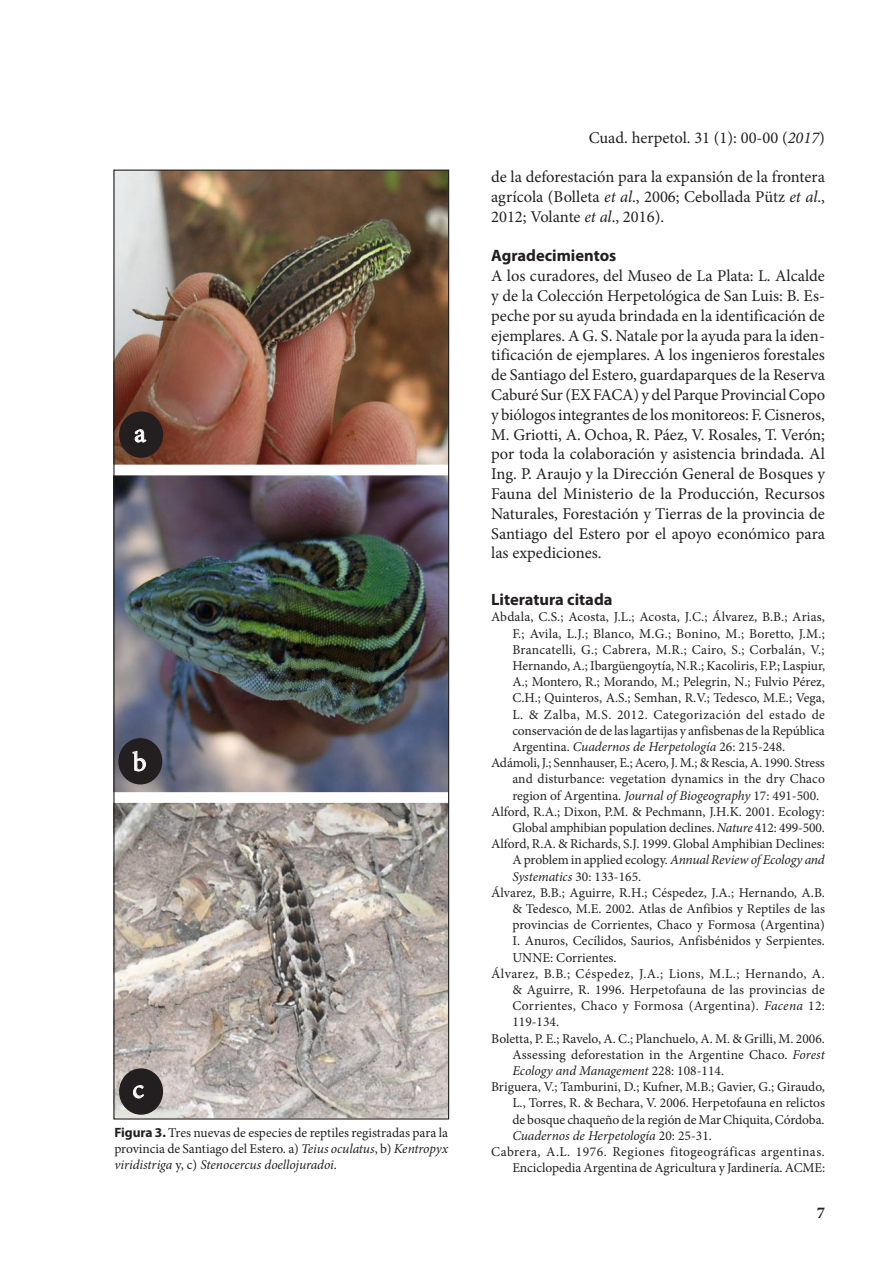
<style>
.page{position:relative;width:893px;height:1263px;background:#fff}
.page>*{position:absolute;margin:0;border:0;box-sizing:border-box;transform-origin:0 0}
.Resumen{font:27px "Minion Pro";color:#fff}
.C__de_texto{font:16.5px/19.8px "Minion Pro";color:#231f20;text-align:justify}
.Subtítulo_1{font:700 16.5px "Myriad Pro";color:#231f20}
.t1{font:700 16.5px "Minion Pro";color:#231f20}
.Literatura{font:13.5px/16.2px "Minion Pro";color:#231f20;text-align:justify}
.Literatura-2{font:13.5px/16.2px "Minion Pro";color:#222;text-align:justify}
.Resumen-2{font:13.5px/16.2px "Minion Pro";color:#231f20;text-align:justify}
.s1{font-family:"Myriad Pro";font-weight:700}
.s2{font-style:italic}
</style>
<div class="page">
<img style="left:115px;top:172px;width:332px;height:945px">
<div style="left:119px;top:739px;width:43px;height:45px;background:#231f20;border-radius:50%"></div>
<div style="left:118px;top:738px;width:44px;height:46px;border:2px solid #231f20;border-radius:50%"></div>
<div style="left:120px;top:412px;width:42px;height:45px;background:#231f20;border-radius:50%"></div>
<div style="left:119px;top:411px;width:44px;height:47px;border:2px solid #231f20;border-radius:50%"></div>
<div style="left:120px;top:1069px;width:42px;height:45px;background:#231f20;border-radius:50%"></div>
<div style="left:119px;top:1068px;width:44px;height:47px;border:2px solid #231f20;border-radius:50%"></div>
<svg style="left:134px;top:429px;width:13px;height:14px"></svg>
<svg style="left:132px;top:750px;width:14px;height:22px"></svg>
<svg style="left:133px;top:1085px;width:11px;height:14px"></svg>
<p class="Resumen" style="left:134px;top:415px;width:13px">a</p>
<p class="Resumen" style="left:133px;top:744px;width:15px">b</p>
<p class="Resumen" style="left:132px;top:1071px;width:13px">c</p>
<p class="Resumen-2" style="left:114px;top:1125px;width:335px"><span class="s1">Figura 3.</span> Tres nuevas de especies de reptiles registradas para la provincia de Santiago del Estero. a) <span class="s2">Teius oculatus</span>, b) <span class="s2">Kentropyx viridistriga</span> y, c) <span class="s2">Stenocercus doellojuradoi</span>.</p>
<p class="C__de_texto" style="left:589px;top:128px;width:238px">Cuad. herpetol. 31 (1): 00-00 (<span class="s2">2017</span>)</p>
<p class="C__de_texto" style="left:491px;top:167px;width:335px">de la deforestación para la expansión de la frontera agrícola (Bolleta <span class="s2">et al</span>., 2006; Cebollada Pütz <span class="s2">et al</span>., 2012; Volante <span class="s2">et al</span>., 2016).</p>
<p class="Subtítulo_1" style="left:491px;top:245px;width:127px">Agradecimientos</p>
<p class="C__de_texto" style="left:491px;top:266px;width:335px">A los curadores, del Museo de La Plata: L. Alcalde y de la Colección Herpetológica de San Luis: B. Es&shy;peche por su ayuda brindada en la identificación de ejemplares. A G. S. Natale por la ayuda para la iden&shy;tificación de ejemplares. A los ingenieros forestales de Santiago del Estero, guardaparques de la Reserva Caburé Sur (EX FACA) y del Parque Provincial Copo y biólogos integrantes de los monitoreos: F. Cisneros, M. Griotti, A. Ochoa, R. Páez, V. Rosales, T. Verón; por toda la colaboración y asistencia brindada. Al Ing. P. Araujo y la Dirección General de Bosques y Fauna del Ministerio de la Producción, Recursos Naturales, Forestación y Tierras de la provincia de Santiago del Estero por el apoyo económico para las expediciones.</p>
<p class="Subtítulo_1" style="left:491px;top:589px;width:123px">Literatura citada</p>
<p class="Literatura" style="left:512px;top:609px;width:314px;text-indent:-21px">Abdala, C.S.; Acosta, J.L.; Acosta, J.C.; Álvarez, B.B.; Arias, F.; Avila, L.J.; Blanco, M.G.; Bonino, M.; Boretto, J.M.; Brancatelli, G.; Cabrera, M.R.; Cairo, S.; Corbalán, V.; Hernando, A.; Ibargüengoytía, N.R.; Kacoliris, F.P.; Laspiur, A.; Montero, R.; Morando, M.; Pelegrin, N.; Fulvio Pérez, C.H.; Quinteros, A.S.; Semhan, R.V.; Tedesco, M.E.; Vega, L. &amp; Zalba, M.S. 2012. Categorización del estado de conservación de de las lagartijas y anfisbenas de la República Argentina. <span class="s2">Cuadernos de Herpetología</span> 26: 215-248.</p>
<p class="Literatura-2" style="left:512px;top:755px;width:314px;text-indent:-21px">Adámoli, J.; Sennhauser, E.; Acero, J. M.; &amp; Rescia, A. 1990. Stress and disturbance: vegetation dynamics in the dry Chaco region of Argentina. <span class="s2">Journal of Biogeography</span> 17: 491-500.</p>
<p class="Literatura" style="left:491px;top:803px;width:335px;text-align:right">Alford, R.A.; Dixon, P.M. &amp; Pechmann, J.H.K. 2001. Ecology:<br>Global amphibian population declines. <span class="s2">Nature</span> 412: 499-500.</p>
<p class="Literatura" style="left:512px;top:836px;width:314px;text-indent:-21px">Alford, R.A. &amp; Richards, S.J. 1999. Global Amphibian Declines:<br>A problem in applied ecology. <span class="s2">Annual Review of Ecology and Systematics</span> 30: 133-165.</p>
<p class="Literatura" style="left:512px;top:884px;width:314px;text-indent:-21px">Álvarez, B.B.; Aguirre, R.H.; Céspedez, J.A.; Hernando, A.B. &amp; Tedesco, M.E. 2002. Atlas de Anfibios y Reptiles de las provincias de Corrientes, Chaco y Formosa (Argentina)<br>I. Anuros, Cecílidos, Saurios, Anfisbénidos y Serpientes.<br>UNNE: Corrientes.</p>
<p class="Literatura" style="left:512px;top:965px;width:314px;text-indent:-21px">Álvarez, B.B.; Céspedez, J.A.; Lions, M.L.; Hernando, A. &amp; Aguirre, R. 1996. Herpetofauna de las provincias de Corrientes, Chaco y Formosa (Argentina). <span class="s2">Facena</span> 12:<br>119-134.</p>
<p class="Literatura" style="left:512px;top:1030px;width:314px;text-indent:-21px">Boletta, P. E.; Ravelo, A. C.; Planchuelo, A. M. &amp; Grilli, M. 2006.<br>Assessing deforestation in the Argentine Chaco. <span class="s2">Forest Ecology and Management</span> 228: 108-114.</p>
<p class="Literatura" style="left:512px;top:1079px;width:314px;text-indent:-21px">Briguera, V.; Tamburini, D.; Kufner, M.B.; Gavier, G.; Giraudo, L., Torres, R. &amp; Bechara, V. 2006. Herpetofauna en relictos de bosque chaqueño de la región de Mar Chiquita, Córdoba.<br><span class="s2">Cuadernos de Herpetología</span> 20: 25-31.</p>
<p class="Literatura" style="left:491px;top:1144px;width:336px;text-align:right">Cabrera, A.L. 1976. Regiones fitogeográficas argentinas.<br>Enciclopedia Argentina de Agricultura y Jardinería. ACME:</p>
<p class="t1" style="left:817px;top:1200px;width:10px">7</p>
</div>
